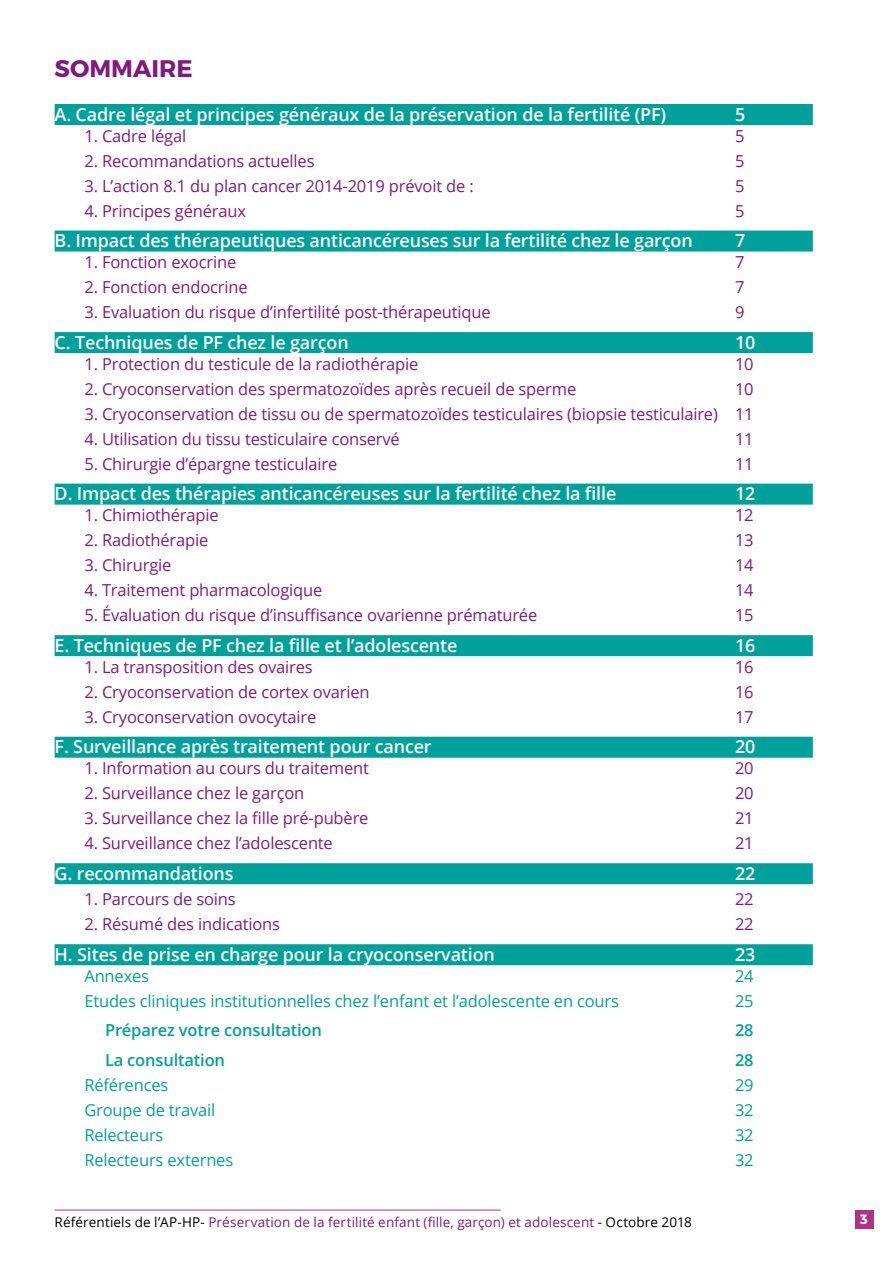
<style>
.page{position:relative;width:893px;height:1263px;background:#fff}
.page>*{position:absolute;margin:0;border:0;box-sizing:border-box;transform-origin:0 0}
.Nom_bold_16_Violet_2{font:700 24px "Montserrat";color:#81197f}
.t1{font:600 18px "Open Sans";letter-spacing:-.01em;color:#fff}
.t2{font:16.5px "Open Sans";letter-spacing:-.01em;color:#81197f}
.t3{font:16.5px "Open Sans";letter-spacing:-.01em;color:#00a19a}
.t4{font:600 16.5px "Open Sans";letter-spacing:-.01em;color:#00a19a}
.t5{font:16.5px "Open Sans";color:#93117e}
.t6{font:13.5px "Open Sans";letter-spacing:.01em;color:#81197f}
.t7{font:700 13.5px "Montserrat";color:#fff}
.s1{color:#000}
</style>
<div class="page">
<hr style="left:55px;top:1210px;width:446px;height:1px;background:#ae3388">
<div style="left:855px;top:1210px;width:18px;height:18px;background:#ae3388"></div>
<div style="left:55px;top:104px;width:758px;height:21px;background:#00a19a"></div>
<div style="left:55px;top:231px;width:758px;height:21px;background:#00a19a"></div>
<div style="left:55px;top:332px;width:758px;height:21px;background:#00a19a"></div>
<div style="left:55px;top:484px;width:758px;height:21px;background:#00a19a"></div>
<div style="left:55px;top:635px;width:758px;height:21px;background:#00a19a"></div>
<div style="left:55px;top:737px;width:758px;height:21px;background:#00a19a"></div>
<div style="left:55px;top:863px;width:758px;height:21px;background:#00a19a"></div>
<div style="left:55px;top:944px;width:758px;height:21px;background:#00a19a"></div>
<p class="Nom_bold_16_Violet_2" style="left:55px;top:54px;width:140px">SOMMAIRE</p>
<p class="t1" style="left:55px;top:102px;width:613px">A. Cadre légal et principes généraux de la préservation de la fertilité (PF)</p>
<p class="t1" style="left:735px;top:102px;width:12px">5</p>
<p class="t2" style="left:84px;top:124px;width:103px">1. Cadre légal</p>
<p class="t2" style="left:735px;top:124px;width:11px">5</p>
<p class="t2" style="left:84px;top:149px;width:232px">2. Recommandations actuelles</p>
<p class="t2" style="left:735px;top:149px;width:11px">5</p>
<p class="t2" style="left:84px;top:174px;width:391px">3. L’action 8.1 du plan cancer 2014-2019 prévoit de :</p>
<p class="t2" style="left:735px;top:174px;width:11px">5</p>
<p class="t2" style="left:84px;top:199px;width:163px">4. Principes généraux</p>
<p class="t2" style="left:735px;top:199px;width:11px">5</p>
<p class="t1" style="left:55px;top:228px;width:640px">B. Impact des thérapeutiques anticancéreuses sur la fertilité chez le garçon</p>
<p class="t1" style="left:735px;top:228px;width:12px">7</p>
<p class="t2" style="left:84px;top:251px;width:153px">1. Fonction exocrine</p>
<p class="t2" style="left:735px;top:251px;width:11px">7</p>
<p class="t2" style="left:84px;top:276px;width:165px">2. Fonction endocrine</p>
<p class="t2" style="left:735px;top:276px;width:11px">7</p>
<p class="t2" style="left:84px;top:301px;width:408px">3. Evaluation du risque d’infertilité post-thérapeutique</p>
<p class="t2" style="left:735px;top:301px;width:11px">9</p>
<p class="t1" style="left:55px;top:330px;width:296px">C. Techniques de PF chez le garçon</p>
<p class="t1" style="left:735px;top:330px;width:22px">10</p>
<p class="t2" style="left:84px;top:352px;width:335px">1. Protection du testicule de la radiothérapie</p>
<p class="t2" style="left:735px;top:352px;width:20px">10</p>
<p class="t2" style="left:84px;top:377px;width:493px">2. Cryoconservation des spermatozoïdes après recueil de sperme</p>
<p class="t2" style="left:735px;top:377px;width:20px">10</p>
<p class="t2" style="left:84px;top:402px;width:671px">3. Cryoconservation de tissu ou de spermatozoïdes testiculaires (biopsie testiculaire) 11</p>
<p class="t2" style="left:84px;top:427px;width:317px">4. Utilisation du tissu testiculaire conservé</p>
<p class="t2" style="left:735px;top:427px;width:20px">11</p>
<p class="t2" style="left:84px;top:452px;width:254px">5. Chirurgie d’épargne testiculaire</p>
<p class="t2" style="left:735px;top:452px;width:20px">11</p>
<p class="t1" style="left:55px;top:481px;width:563px">D. Impact des thérapies anticancéreuses sur la fertilité chez la fille</p>
<p class="t1" style="left:735px;top:481px;width:22px">12</p>
<p class="t2" style="left:84px;top:504px;width:136px">1. Chimiothérapie</p>
<p class="t2" style="left:735px;top:504px;width:20px">12</p>
<p class="t2" style="left:84px;top:529px;width:125px">2. Radiothérapie</p>
<p class="t2" style="left:735px;top:529px;width:20px">13</p>
<p class="t2" style="left:84px;top:554px;width:89px">3. Chirurgie</p>
<p class="t2" style="left:735px;top:554px;width:20px">14</p>
<p class="t2" style="left:84px;top:579px;width:239px">4. Traitement pharmacologique</p>
<p class="t2" style="left:735px;top:579px;width:20px">14</p>
<p class="t2" style="left:84px;top:604px;width:454px">5. Évaluation du risque d’insuffisance ovarienne prématurée</p>
<p class="t2" style="left:735px;top:604px;width:20px">15</p>
<p class="t1" style="left:55px;top:633px;width:404px">E. Techniques de PF chez la fille et l’adolescente</p>
<p class="t1" style="left:735px;top:633px;width:22px">16</p>
<p class="t2" style="left:84px;top:655px;width:230px">1. La transposition des ovaires</p>
<p class="t2" style="left:735px;top:655px;width:20px">16</p>
<p class="t2" style="left:84px;top:680px;width:287px">2. Cryoconservation de cortex ovarien</p>
<p class="t2" style="left:735px;top:680px;width:20px">16</p>
<p class="t2" style="left:84px;top:705px;width:233px">3. Cryoconservation ovocytaire</p>
<p class="t2" style="left:735px;top:705px;width:20px">17</p>
<p class="t1" style="left:55px;top:734px;width:379px">F. Surveillance après traitement pour cancer</p>
<p class="t1" style="left:735px;top:734px;width:22px">20</p>
<p class="t2" style="left:84px;top:757px;width:286px">1. Information au cours du traitement</p>
<p class="t2" style="left:735px;top:757px;width:20px">20</p>
<p class="t2" style="left:84px;top:782px;width:221px">2. Surveillance chez le garçon</p>
<p class="t2" style="left:735px;top:782px;width:20px">20</p>
<p class="t2" style="left:84px;top:807px;width:286px">3. Surveillance chez la fille pré-pubère</p>
<p class="t2" style="left:735px;top:807px;width:20px">21</p>
<p class="t2" style="left:84px;top:832px;width:250px">4. Surveillance chez l’adolescente</p>
<p class="t2" style="left:735px;top:832px;width:20px">21</p>
<p class="t1" style="left:55px;top:861px;width:180px">G. recommandations</p>
<p class="t1" style="left:735px;top:861px;width:22px">22</p>
<p class="t2" style="left:84px;top:888px;width:153px">1. Parcours de soins</p>
<p class="t5" style="left:735px;top:888px;width:20px">22</p>
<p class="t2" style="left:84px;top:913px;width:197px">2. Résumé des indications</p>
<p class="t2" style="left:735px;top:913px;width:20px">22</p>
<p class="t1" style="left:55px;top:942px;width:442px">H. Sites de prise en charge pour la cryoconservation</p>
<p class="t1" style="left:735px;top:942px;width:22px">23</p>
<p class="t3" style="left:84px;top:964px;width:66px">Annexes</p>
<p class="t3" style="left:735px;top:964px;width:20px">24</p>
<p class="t3" style="left:84px;top:989px;width:536px">Etudes cliniques institutionnelles chez l’enfant et l’adolescente en cours</p>
<p class="t3" style="left:735px;top:989px;width:20px">25</p>
<p class="t4" style="left:105px;top:1019px;width:218px">Préparez votre consultation</p>
<p class="t4" style="left:735px;top:1019px;width:20px">28</p>
<p class="t4" style="left:105px;top:1048px;width:122px">La consultation</p>
<p class="t4" style="left:735px;top:1048px;width:20px">28</p>
<p class="t3" style="left:84px;top:1073px;width:85px">Références</p>
<p class="t3" style="left:735px;top:1073px;width:20px">29</p>
<p class="t3" style="left:84px;top:1098px;width:133px">Groupe de travail</p>
<p class="t3" style="left:735px;top:1098px;width:20px">32</p>
<p class="t3" style="left:84px;top:1123px;width:81px">Relecteurs</p>
<p class="t3" style="left:735px;top:1123px;width:20px">32</p>
<p class="t3" style="left:84px;top:1148px;width:150px">Relecteurs externes</p>
<p class="t3" style="left:735px;top:1148px;width:20px">32</p>
<p class="t6" style="left:55px;top:1213px;width:639px"><span class="s1">Référentiels de l’AP-HP-</span> Préservation de la fertilité enfant (fille, garçon) et adolescent <span class="s1">- Octobre 2018</span></p>
<p class="t7" style="left:860px;top:1211px;width:9px">3</p>
</div>
